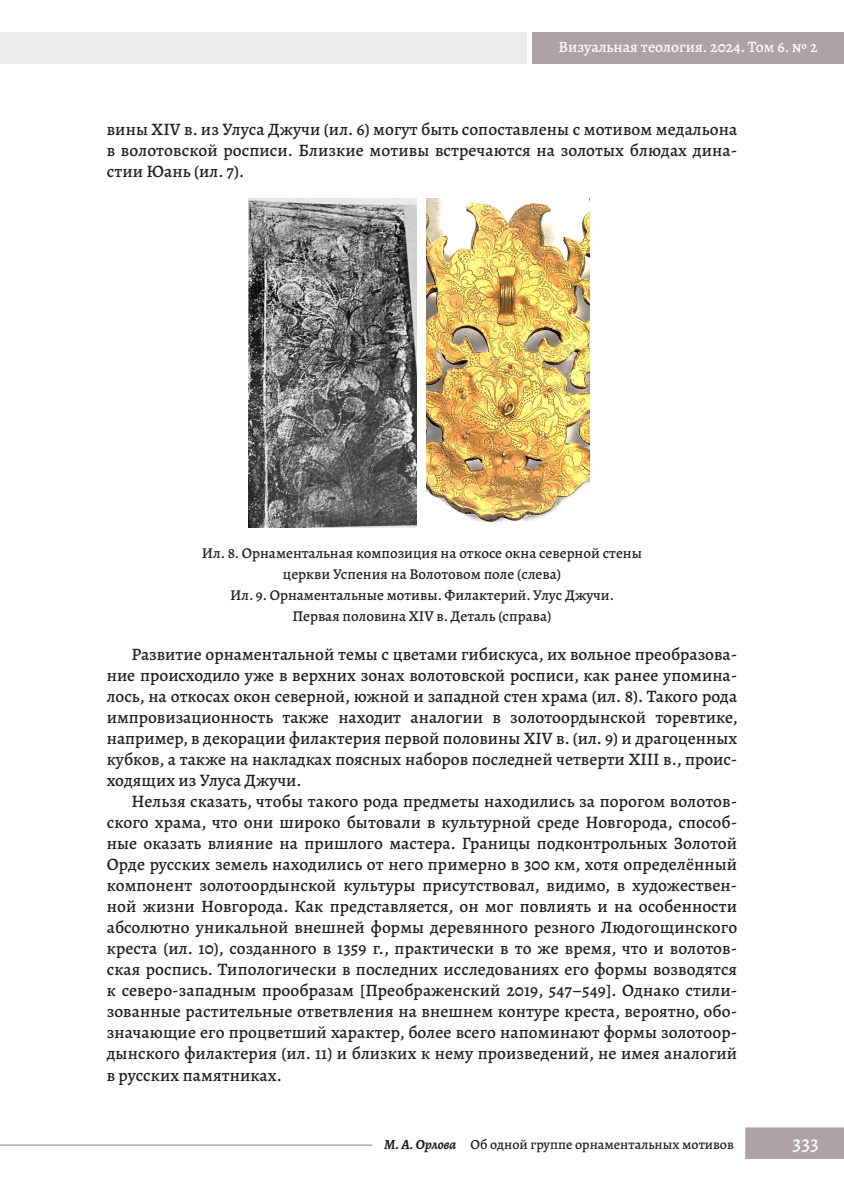
<style>
.page{position:relative;width:844px;height:1191px;background:#fff}
.page>*{position:absolute;margin:0;border:0;box-sizing:border-box;transform-origin:0 0}
.t1{font:500 21px "Alegreya";color:#fff}
.t2{font:500 17.5px/21px "Alegreya";letter-spacing:.005em;color:#231f20;text-align:justify}
.t3{font:500 15.75px "Alegreya";color:#fff}
.t4{font:500 15.05px/21px "Alegreya";color:#231f20;text-align:center}
.t5{font:500 14px "Alegreya";color:#231f20}
.s1{font-weight:700;font-style:italic}
</style>
<div class="page">
<hr style="left:0;top:1144px;width:372px;height:1px;background:#8b7a7e">
<div style="left:745px;top:1127px;width:98px;height:32px;background:#aea2a5;border:2px solid #aea2a5"></div>
<div style="left:532px;top:32px;width:311px;height:32px;background:#aea2a5"></div>
<div style="left:0;top:32px;width:527px;height:32px;background:#eeebec"></div>
<img style="left:248px;top:198px;width:168px;height:330px">
<img style="left:426px;top:198px;width:163px;height:325px">
<p class="t3" style="left:558px;top:37px;width:260px">Визуальная теология. 2024. Том 6. № 2</p>
<p class="t2" style="left:107px;top:119px;width:632px">вины XIV в. из Улуса Джучи (ил. 6) могут быть сопоставлены с мотивом медальона в волотовской росписи. Близкие мотивы встречаются на золотых блюдах дина&shy;стии Юань (ил. 7).</p>
<p class="t4" style="left:202px;top:542px;width:441px">Ил. 8. Орнаментальная композиция на откосе окна северной стены церкви Успения на Волотовом поле (слева)<br>Ил. 9. Орнаментальные мотивы. Филактерий. Улус Джучи.<br>Первая половина XIV в. Деталь (справа)</p>
<p class="t2" style="left:107px;top:644px;width:632px;text-indent:25px">Развитие орнаментальной темы с цветами гибискуса, их вольное преобразова&shy;ние происходило уже в верхних зонах волотовской росписи, как ранее упомина&shy;лось, на откосах окон северной, южной и западной стен храма (ил. 8). Такого рода импровизационность также находит аналогии в золотоордынской торевтике, например, в декорации филактерия первой половины XIV в. (ил. 9) и драгоценных кубков, а также на накладках поясных наборов последней четверти XIII в., проис&shy;ходящих из Улуса Джучи.</p>
<p class="t2" style="left:107px;top:791px;width:632px;text-indent:25px">Нельзя сказать, чтобы такого рода предметы находились за порогом волотов&shy;ского храма, что они широко бытовали в культурной среде Новгорода, способ&shy;ные оказать влияние на пришлого мастера. Границы подконтрольных Золотой Орде русских земель находились от него примерно в 300 км, хотя определённый компонент золотоордынской культуры присутствовал, видимо, в художествен&shy;ной жизни Новгорода. Как представляется, он мог повлиять и на особенности абсолютно уникальной внешней формы деревянного резного Людогощинского креста (ил. 10), созданного в 1359 г., практически в то же время, что и волотов&shy;ская роспись. Типологически в последних исследованиях его формы возводятся к северо-западным прообразам [Преображенский 2019, 547–549]. Однако стили&shy;зованные растительные ответвления на внешнем контуре креста, вероятно, обо&shy;значающие его процветший характер, более всего напоминают формы золотоор&shy;дынского филактерия (ил. 11) и близких к нему произведений, не имея аналогий в русских памятниках.</p>
<p class="t5" style="left:384px;top:1135px;width:351px"><span class="s1">М. А. Орлова</span> Об одной группе орнаментальных мотивов</p>
<p class="t1" style="left:792px;top:1129px;width:28px">333</p>
</div>
